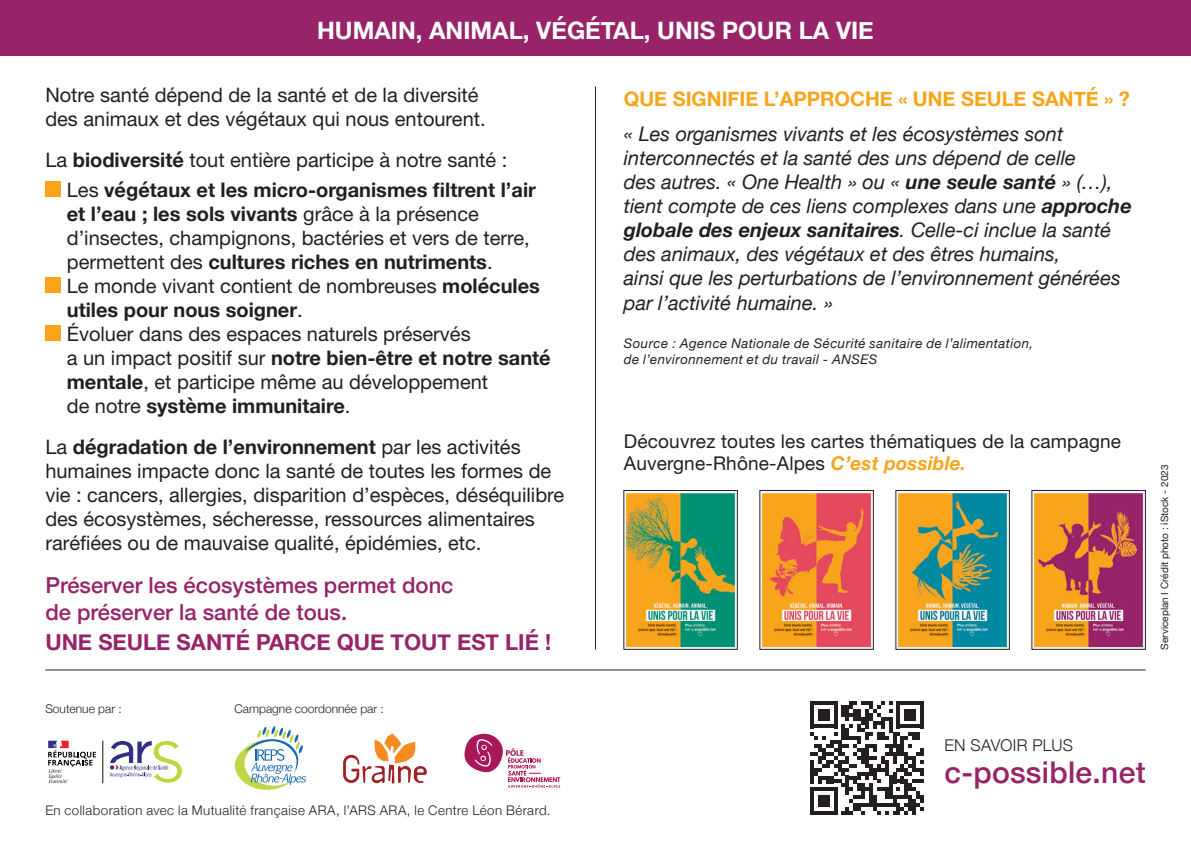
<style>
.page{position:relative;width:1191px;height:851px;background:#fff}
.page>*{position:absolute;margin:0;border:0;box-sizing:border-box;transform-origin:0 0}
.t1{font:500 30px "Helvetica Neue";letter-spacing:.01em;color:#972368}
.t2{font:700 24px "Helvetica Neue";color:#fff}
.t3{font:500 22px/26.4px "Helvetica Neue";color:#972368}
.t4{font:700 22px "Helvetica Neue";color:#972368}
.t5{font:20px/24px "Helvetica Neue";color:#231f20}
.t6{font:italic 20px/24px "Helvetica Neue";color:#231f20}
.t7{font:700 20px/24px "Helvetica Neue";color:#231f20}
.t8{font:700 20px "Helvetica Neue";color:#f9a51b}
.t9{font:19px/22px "Helvetica Neue";letter-spacing:.01em;color:#231f20}
.t10{font:300 16.2px "Helvetica Neue";letter-spacing:.015em;color:#231f20}
.t11{font:italic 13.2px/16px "Helvetica Neue";letter-spacing:.035em;color:#231f20}
.t12{font:300 13.2px "Helvetica Neue";letter-spacing:.035em;color:#231f20}
.t13{font:300 12px "Helvetica Neue";color:#231f20}
.t14{font:10px "Helvetica Neue";color:#231f20}
.s1{font-weight:700}
.s2{font-weight:400}
.s3{font-weight:700;font-style:italic;color:#f9a51b}
</style>
<div class="page">
<div style="left:0;top:0;width:1191px;height:56px;background:#972368"></div>
<svg style="left:234px;top:726px;width:72px;height:63px"></svg>
<svg style="left:343px;top:733px;width:84px;height:51px"></svg>
<svg style="left:464px;top:733px;width:96px;height:54px"></svg>
<svg style="left:110px;top:741px;width:72px;height:41px"></svg>
<svg style="left:48px;top:740px;width:48px;height:42px"></svg>
<hr style="left:102px;top:740px;width:1px;height:43px;background:#131412">
<svg style="left:810px;top:701px;width:114px;height:113px"></svg>
<hr style="left:45px;top:669px;width:1100px;height:1px;background:#231f20">
<div style="left:45px;top:181px;width:16px;height:16px;background:#f9a51b"></div>
<div style="left:45px;top:277px;width:16px;height:16px;background:#f9a51b"></div>
<div style="left:45px;top:325px;width:16px;height:16px;background:#f9a51b"></div>
<hr style="left:595px;top:86px;width:1px;height:563px;background:#231f20">
<img style="left:625px;top:492px;width:110px;height:155px">
<img style="left:761px;top:492px;width:110px;height:155px">
<img style="left:897px;top:492px;width:110px;height:155px">
<img style="left:1033px;top:492px;width:110px;height:155px">
<p class="t2" style="left:317px;top:12px;width:558px">HUMAIN, ANIMAL, VÉGÉTAL, UNIS POUR LA VIE</p>
<p class="t5" style="left:45px;top:83px;width:442px">Notre santé dépend de la santé et de la diversité des animaux et des végétaux qui nous entourent.</p>
<p class="t5" style="left:45px;top:148px;width:463px">La <span class="s1">biodiversité</span> tout entière participe à notre santé :</p>
<p class="t7" style="left:67px;top:178px;width:470px"><span class="s2">Les</span> végétaux et les micro-organismes filtrent l’air et l’eau ; les sols vivants <span class="s2">grâce à la présence d’insectes, champignons, bactéries et vers de terre, permettent des</span> cultures riches en nutriments<span class="s2">.</span></p>
<p class="t7" style="left:67px;top:274px;width:475px"><span class="s2">Le monde vivant contient de</span> <span class="s2">nombreuses</span> molécules utiles pour nous soigner<span class="s2">.</span></p>
<p class="t5" style="left:67px;top:321px;width:485px">Évoluer dans des espaces naturels préservés<br>a un impact positif sur <span class="s1">notre bien-être et notre santé mentale</span>, et participe même au développement<br>de notre <span class="s1">système immunitaire</span>.</p>
<p class="t5" style="left:45px;top:434px;width:520px">La <span class="s1">dégradation de l’environnement</span> par les activités humaines impacte donc la santé de toutes les formes de vie : cancers, allergies, disparition d’espèces, déséquilibre des écosystèmes, sécheresse, ressources alimentaires raréfiées ou de mauvaise qualité, épidémies, etc.</p>
<p class="t3" style="left:45px;top:570px;width:410px">Préserver les écosystèmes permet donc de préserver la santé de tous.</p>
<p class="t4" style="left:45px;top:624px;width:507px">UNE SEULE SANTÉ PARCE QUE TOUT EST LIÉ !</p>
<p class="t8" style="left:624px;top:83px;width:507px">QUE SIGNIFIE L’APPROCHE « UNE SEULE SANTÉ » ?</p>
<p class="t6" style="left:624px;top:123px;width:509px">« Les organismes vivants et les écosystèmes sont interconnectés et la santé des uns dépend de celle<br>des autres. « One Health » ou « <span class="s1">une seule santé</span> » (…), tient compte de ces liens complexes dans une <span class="s1">approche globale des enjeux sanitaires</span>. Celle-ci inclue la santé des animaux, des végétaux et des êtres humains,<br>ainsi que les perturbations de l’environnement générées par l’activité humaine. »</p>
<p class="t11" style="left:624px;top:336px;width:411px">Source : Agence Nationale de Sécurité sanitaire de l’alimentation, de l’environnement et du travail - ANSES</p>
<p class="t9" style="left:624px;top:430px;width:499px">Découvrez toutes les cartes thématiques de la campagne<br>Auvergne-Rhône-Alpes <span class="s3">C’est possible.</span></p>
<p class="t14" style="left:1157px;top:649px;width:186px;rotate:-90deg">Serviceplan I Crédit photo : iStock - 2023</p>
<p class="t13" style="left:45px;top:699px;width:78px">Soutenue par :</p>
<p class="t13" style="left:234px;top:699px;width:151px">Campagne coordonnée par :</p>
<p class="t12" style="left:45px;top:800px;width:507px">En collaboration avec la Mutualité française ARA, l’ARS ARA, le Centre Léon Bérard.</p>
<p class="t10" style="left:944px;top:732px;width:130px">EN SAVOIR PLUS</p>
<p class="t1" style="left:944px;top:748px;width:203px">c-possible.net</p>
</div>
